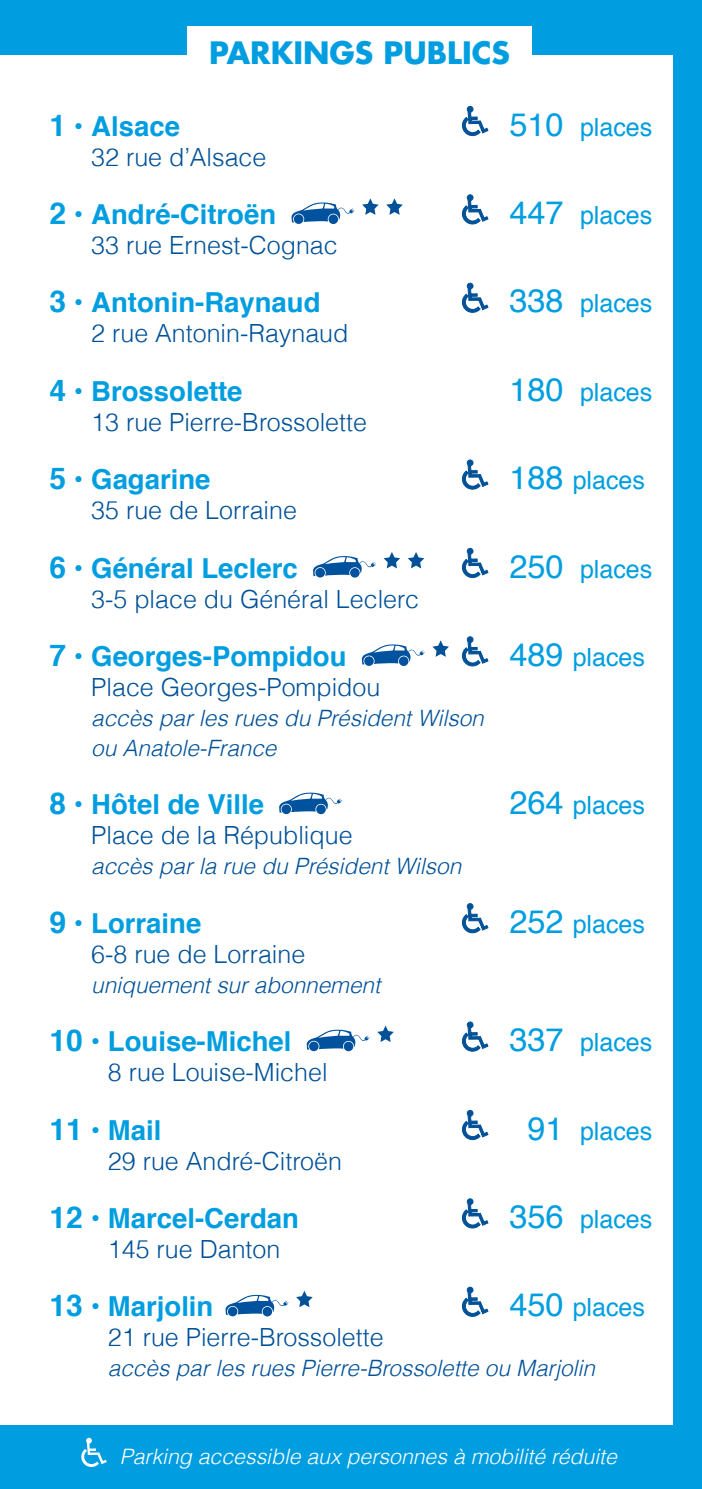
<style>
.page{position:relative;width:702px;height:1489px;background:#fff}
.page>*{position:absolute;margin:0;border:0;box-sizing:border-box;transform-origin:0 0}
.t1{font:700 30px "Futura";color:#009ee0}
.t2{font:700 27.5px "Helvetica";color:#009ee0}
.t3{font:300 25px "Helvetica";color:#005198}
.t4{font:25px "Helvetica";color:#009ee0}
.t5{font:italic 300 22.5px/30px "Helvetica";color:#005198}
.t6{font:italic 300 21.25px "Helvetica";color:#fff}
.s1{font-size:30px}
.s2{font-size:32.5px}
</style>
<div class="page">
<div style="left:0;top:1425px;width:685px;height:63px;background:#009ee0"></div>
<div style="left:674px;top:0;width:28px;height:1488px;background:#009ee0"></div>
<svg style="left:462px;top:106px;width:26px;height:30px"></svg>
<svg style="left:328px;top:214px;width:10px;height:10px"></svg>
<svg style="left:291px;top:202px;width:63px;height:20px"></svg>
<svg style="left:362px;top:198px;width:16px;height:17px"></svg>
<svg style="left:386px;top:198px;width:17px;height:17px"></svg>
<svg style="left:462px;top:195px;width:26px;height:29px"></svg>
<svg style="left:462px;top:283px;width:26px;height:29px"></svg>
<svg style="left:462px;top:460px;width:26px;height:29px"></svg>
<div style="left:315px;top:568px;width:10px;height:9px;background:#00519e;border-radius:50%"></div>
<svg style="left:313px;top:556px;width:63px;height:20px"></svg>
<svg style="left:383px;top:552px;width:17px;height:16px"></svg>
<svg style="left:408px;top:552px;width:16px;height:16px"></svg>
<svg style="left:462px;top:548px;width:26px;height:29px"></svg>
<svg style="left:364px;top:656px;width:10px;height:10px"></svg>
<svg style="left:362px;top:644px;width:63px;height:20px"></svg>
<svg style="left:432px;top:640px;width:17px;height:16px"></svg>
<svg style="left:462px;top:636px;width:26px;height:30px"></svg>
<svg style="left:281px;top:804px;width:10px;height:10px"></svg>
<svg style="left:316px;top:804px;width:10px;height:10px"></svg>
<svg style="left:279px;top:792px;width:63px;height:20px"></svg>
<svg style="left:462px;top:903px;width:26px;height:29px"></svg>
<div style="left:309px;top:1041px;width:9px;height:10px;background:#00519e;border-radius:50%"></div>
<div style="left:344px;top:1041px;width:9px;height:10px;background:#00519e;border-radius:50%"></div>
<svg style="left:306px;top:1029px;width:63px;height:20px"></svg>
<svg style="left:377px;top:1025px;width:17px;height:17px"></svg>
<svg style="left:462px;top:1021px;width:26px;height:30px"></svg>
<svg style="left:462px;top:1110px;width:26px;height:29px"></svg>
<svg style="left:462px;top:1198px;width:26px;height:29px"></svg>
<div style="left:228px;top:1306px;width:9px;height:10px;background:#00519e;border-radius:50%"></div>
<div style="left:262px;top:1306px;width:10px;height:10px;background:#00519e;border-radius:50%"></div>
<svg style="left:225px;top:1294px;width:63px;height:20px"></svg>
<svg style="left:296px;top:1291px;width:16px;height:16px"></svg>
<svg style="left:462px;top:1286px;width:26px;height:30px"></svg>
<div style="left:0;top:0;width:702px;height:55px;background:#009ee0"></div>
<div style="left:187px;top:26px;width:344px;height:52px;background:#fff"></div>
<svg style="left:81px;top:1437px;width:26px;height:29px"></svg>
<h1 class="t1" style="left:209px;top:33px;width:302px">PARKINGS PUBLICS</h1>
<p class="t2" style="left:50px;top:109px;width:132px"><span class="s1">1</span> • Alsace</p>
<p class="t3" style="left:91px;top:141px;width:177px">32 rue d’Alsace</p>
<p class="t4" style="left:509px;top:111px;width:144px"><span class="s2">510</span> places</p>
<p class="t2" style="left:50px;top:197px;width:228px"><span class="s1">2</span> • André-Citroën</p>
<p class="t4" style="left:509px;top:200px;width:144px"><span class="s2">447</span> places</p>
<p class="t3" style="left:91px;top:229px;width:248px">33 rue Ernest-Cognac</p>
<p class="t2" style="left:50px;top:285px;width:272px"><span class="s1">3</span> • Antonin-Raynaud</p>
<p class="t3" style="left:91px;top:318px;width:259px">2 rue Antonin-Raynaud</p>
<p class="t4" style="left:509px;top:288px;width:144px"><span class="s2">338</span> places</p>
<p class="t2" style="left:50px;top:374px;width:194px"><span class="s1">4</span> • Brossolette</p>
<p class="t3" style="left:91px;top:406px;width:277px">13 rue Pierre-Brossolette</p>
<p class="t2" style="left:50px;top:462px;width:162px"><span class="s1">5</span> • Gagarine</p>
<p class="t3" style="left:91px;top:494px;width:207px">35 rue de Lorraine</p>
<p class="t4" style="left:509px;top:376px;width:144px"><span class="s2">180</span> places</p>
<p class="t4" style="left:509px;top:465px;width:137px"><span class="s2">188</span> places</p>
<p class="t2" style="left:50px;top:550px;width:249px"><span class="s1">6</span> • Général Leclerc</p>
<p class="t4" style="left:509px;top:553px;width:144px"><span class="s2">250</span> places</p>
<p class="t3" style="left:91px;top:583px;width:329px">3-5 place du Général Leclerc</p>
<p class="t2" style="left:50px;top:639px;width:298px"><span class="s1">7</span> • Georges-Pompidou</p>
<p class="t4" style="left:509px;top:641px;width:137px"><span class="s2">489</span> places</p>
<p class="t3" style="left:91px;top:671px;width:290px">Place Georges-Pompidou</p>
<p class="t5" style="left:91px;top:702px;width:400px">accès parles rues du PrésidentWilson ou Anatole-France</p>
<p class="t2" style="left:50px;top:787px;width:216px"><span class="s1">8</span> • Hôtel de Ville</p>
<p class="t4" style="left:509px;top:790px;width:137px"><span class="s2">264</span> places</p>
<p class="t3" style="left:91px;top:820px;width:263px">Place de la République</p>
<p class="t5" style="left:91px;top:851px;width:377px">accès parla rue du PrésidentWilson</p>
<p class="t2" style="left:50px;top:905px;width:153px"><span class="s1">9</span> • Lorraine</p>
<p class="t4" style="left:509px;top:908px;width:137px"><span class="s2">252</span> places</p>
<p class="t3" style="left:91px;top:938px;width:215px">6-8 rue de Lorraine</p>
<p class="t5" style="left:91px;top:969px;width:296px">uniquementsurabonnement</p>
<p class="t2" style="left:50px;top:1024px;width:243px"><span class="s1">10</span> • Louise-Michel</p>
<p class="t4" style="left:509px;top:1026px;width:144px"><span class="s2">337</span> places</p>
<p class="t3" style="left:108px;top:1056px;width:221px">8 rue Louise-Michel</p>
<p class="t2" style="left:50px;top:1112px;width:113px"><span class="s1">11</span> • Mail</p>
<p class="t4" style="left:527px;top:1115px;width:126px"><span class="s2">91</span> places</p>
<p class="t3" style="left:108px;top:1145px;width:235px">29 rue André-Citroën</p>
<p class="t2" style="left:50px;top:1200px;width:251px"><span class="s1">12</span> • Marcel-Cerdan</p>
<p class="t4" style="left:509px;top:1203px;width:144px"><span class="s2">356</span> places</p>
<p class="t3" style="left:108px;top:1233px;width:174px">145 rue Danton</p>
<p class="t2" style="left:50px;top:1289px;width:165px"><span class="s1">13</span> • Marjolin</p>
<p class="t4" style="left:509px;top:1291px;width:137px"><span class="s2">450</span> places</p>
<p class="t3" style="left:108px;top:1321px;width:277px">21 rue Pierre-Brossolette</p>
<p class="t5" style="left:108px;top:1353px;width:494px">accès parles rues Pierre-Brossolette ou Marjolin</p>
<p class="t6" style="left:120px;top:1443px;width:498px">Parking accessible aux personnes à mobilité réduite</p>
</div>
